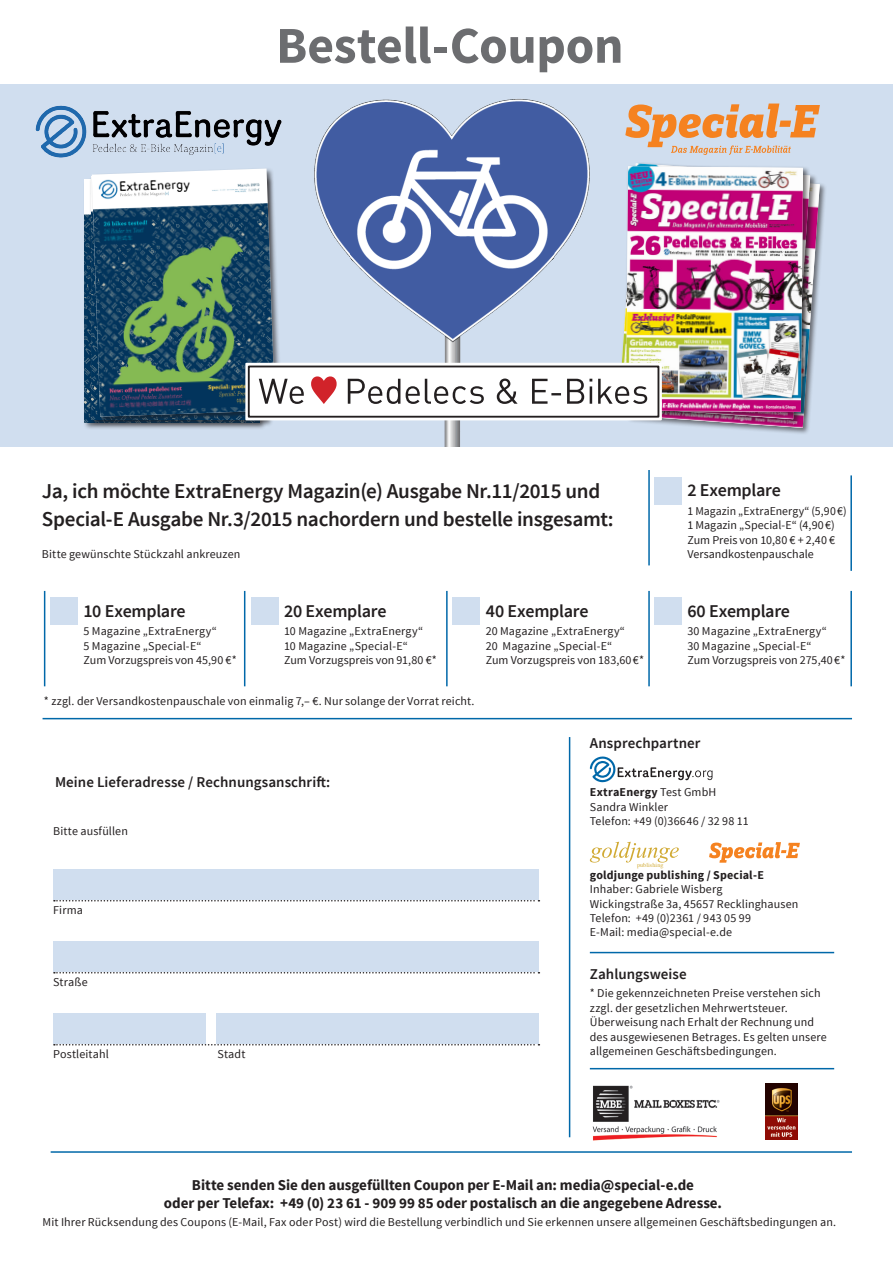
<style>
.page{position:relative;width:893px;height:1263px;background:#fff}
.page>*{position:absolute;margin:0;border:0;box-sizing:border-box;transform-origin:0 0}
.t1{font:700 51.75px "Source Sans Pro";letter-spacing:-.01em;color:#6c6d70}
.t2{font:600 21.15px/27.9px "Source Sans Pro";letter-spacing:-.015em;color:#231f20}
.t3{font:600 18px "Source Sans Pro";letter-spacing:-.015em;color:#231f20}
.t4{font:700 15px/18px "Source Sans Pro";letter-spacing:-.005em;color:#231f20;text-align:center}
.t5{font:600 15px "Source Sans Pro";letter-spacing:.005em;color:#231f20}
.t6{font:12px/14.4px "Source Sans Pro";letter-spacing:.01em;color:#231f20}
.t7{font:700 12px "Source Sans Pro";letter-spacing:.015em;color:#231f20}
.t8{font:6.15px "Times";letter-spacing:.01em;color:#d1aa34}
.s1{font-weight:700}
</style>
<div class="page">
<div style="left:0;top:85px;width:893px;height:362px;background:#d0deef"></div>
<svg style="left:54px;top:900px;width:485px;height:1px"></svg>
<svg style="left:54px;top:972px;width:485px;height:1px"></svg>
<svg style="left:54px;top:1044px;width:485px;height:1px"></svg>
<hr style="left:43px;top:718px;width:809px;height:1px;background:#0068a9">
<hr style="left:51px;top:1151px;width:801px;height:2px;background:#0068a9">
<hr style="left:569px;top:737px;width:1px;height:400px;background:#0068a9">
<div style="left:53px;top:870px;width:486px;height:30px;background:#d0deef"></div>
<div style="left:53px;top:942px;width:486px;height:30px;background:#d0deef"></div>
<div style="left:53px;top:1014px;width:153px;height:30px;background:#d0deef"></div>
<div style="left:216px;top:1014px;width:323px;height:30px;background:#d0deef"></div>
<svg style="left:656px;top:104px;width:164px;height:51px"></svg>
<div style="left:627px;top:171px;width:200px;height:264px;background:#231f20;opacity:.6"></div>
<div style="left:618px;top:162px;width:199px;height:265px;background:#231f20;opacity:.6"></div>
<div style="left:624px;top:165px;width:187px;height:255px;background:#231f20;opacity:.6"></div>
<img style="left:35px;top:105px;width:213px;height:53px">
<img style="left:84px;top:180px;width:6px;height:242px">
<div style="left:90px;top:167px;width:192px;height:257px;background:#231f20;opacity:.6"></div>
<img style="left:92px;top:168px;width:152px;height:249px">
<img style="left:444px;top:421px;width:17px;height:26px">
<img style="left:248px;top:84px;width:408px;height:82px">
<img style="left:244px;top:166px;width:559px;height:255px">
<div style="left:51px;top:597px;width:27px;height:27px;background:#d0deef"></div>
<div style="left:251px;top:597px;width:27px;height:27px;background:#d0deef"></div>
<div style="left:452px;top:597px;width:28px;height:27px;background:#d0deef"></div>
<div style="left:654px;top:597px;width:28px;height:27px;background:#d0deef"></div>
<div style="left:654px;top:477px;width:28px;height:27px;background:#d0deef"></div>
<hr style="left:44px;top:591px;width:1px;height:95px;background:#0068a9">
<hr style="left:244px;top:591px;width:1px;height:95px;background:#0068a9">
<hr style="left:446px;top:591px;width:2px;height:95px;background:#0068a9">
<hr style="left:648px;top:591px;width:2px;height:95px;background:#0068a9">
<hr style="left:648px;top:470px;width:2px;height:95px;background:#0068a9">
<hr style="left:850px;top:591px;width:2px;height:95px;background:#0068a9">
<hr style="left:850px;top:475px;width:2px;height:96px;background:#0068a9">
<hr style="left:590px;top:952px;width:244px;height:1px;background:#0068a9">
<hr style="left:590px;top:1068px;width:244px;height:1px;background:#0068a9">
<img style="left:765px;top:1084px;width:32px;height:56px">
<img style="left:592px;top:1085px;width:128px;height:56px">
<svg style="left:590px;top:842px;width:89px;height:20px"></svg>
<svg style="left:590px;top:756px;width:123px;height:26px"></svg>
<svg style="left:709px;top:842px;width:91px;height:21px"></svg>
<h1 class="t1" style="left:276px;top:12px;width:349px">Bestell-Coupon</h1>
<h2 class="t2" style="left:42px;top:478px;width:573px">Ja, ich möchte ExtraEnergy Magazin(e) Ausgabe Nr.11/2015 und<br>Special-E Ausgabe Nr.3/2015 nachordern und bestelle insgesamt:</h2>
<p class="t6" style="left:42px;top:547px;width:200px">Bitte gewünschte Stückzahl ankreuzen</p>
<h3 class="t3" style="left:83px;top:599px;width:104px">10 Exemplare</h3>
<p class="t6" style="left:83px;top:624px;width:155px">5 Magazine „ExtraEnergy“<br>5 Magazine „Special-E“<br>Zum Vorzugspreis von 45,90 €*</p>
<h3 class="t3" style="left:284px;top:599px;width:104px">20 Exemplare</h3>
<p class="t6" style="left:284px;top:624px;width:154px">10 Magazine „ExtraEnergy“<br>10 Magazine „Special-E“<br>Zum Vorzugspreis von 91,80 €*</p>
<p class="t6" style="left:44px;top:694px;width:432px">* zzgl. der Versandkostenpauschale von einmalig 7,– €. Nur solange der Vorrat reicht.</p>
<h3 class="t3" style="left:486px;top:599px;width:104px">40 Exemplare</h3>
<p class="t6" style="left:486px;top:624px;width:160px">20 Magazine „ExtraEnergy“<br>20 Magazine „Special-E“<br>Zum Vorzugspreis von 183,60€*</p>
<h3 class="t3" style="left:687px;top:479px;width:95px">2 Exemplare</h3>
<p class="t6" style="left:687px;top:504px;width:161px">1 Magazin „ExtraEnergy“ (5,90€)<br>1 Magazin „Special-E“ (4,90€)<br>Zum Preis von 10,80 € + 2,40 €<br>Versandkostenpauschale</p>
<h3 class="t3" style="left:687px;top:599px;width:104px">60 Exemplare</h3>
<p class="t6" style="left:687px;top:624px;width:160px">30 Magazine „ExtraEnergy“<br>30 Magazine „Special-E“<br>Zum Vorzugspreis von 275,40€*</p>
<p class="t5" style="left:55px;top:772px;width:277px">Meine Lieferadresse / Rechnungsanschrift:</p>
<p class="t6" style="left:53px;top:824px;width:76px">Bitte ausfüllen</p>
<p class="t6" style="left:53px;top:903px;width:31px">Firma</p>
<p class="t6" style="left:53px;top:975px;width:36px">Straße</p>
<p class="t6" style="left:53px;top:1047px;width:57px">Postleitahl</p>
<p class="t6" style="left:218px;top:1047px;width:29px">Stadt</p>
<p class="t5" style="left:590px;top:734px;width:112px">Ansprechpartner</p>
<p class="t6" style="left:590px;top:785px;width:160px"><span class="s1">ExtraEnergy</span> Test GmbH<br>Sandra Winkler<br>Telefon: +49 (0)36646 / 32 98 11</p>
<p class="t8" style="left:637px;top:859px;width:28px">publishing</p>
<p class="t7" style="left:590px;top:867px;width:176px">goldjunge publishing / Special-E</p>
<p class="t6" style="left:590px;top:882px;width:210px">Inhaber: Gabriele Wisberg<br>Wickingstraße 3a, 45657 Recklinghausen<br>Telefon: +49 (0)2361 / 943 05 99<br>E-Mail: media@special-e.de</p>
<p class="t5" style="left:590px;top:964px;width:98px">Zahlungsweise</p>
<p class="t6" style="left:590px;top:986px;width:238px">* Die gekennzeichneten Preise verstehen sich zzgl. der gesetzlichen Mehrwertsteuer.<br>Überweisung nach Erhalt der Rechnung und des ausgewiesenen Betrages. Es gelten unsere allgemeinen Geschäftsbedingungen.</p>
<p class="t4" style="left:164px;top:1177px;width:560px">Bitte senden Sie den ausgefüllten Coupon per E-Mail an: media@special-e.de<br>oder per Telefax: +49 (0) 23 61 - 909 99 85 oder postalisch an die angegebene Adresse.</p>
<p class="t6" style="left:43px;top:1215px;width:795px">Mit Ihrer Rücksendung des Coupons (E-Mail, Fax oder Post) wird die Bestellung verbindlich und Sie erkennen unsere allgemeinen Geschäftsbedingungen an.</p>
</div>
